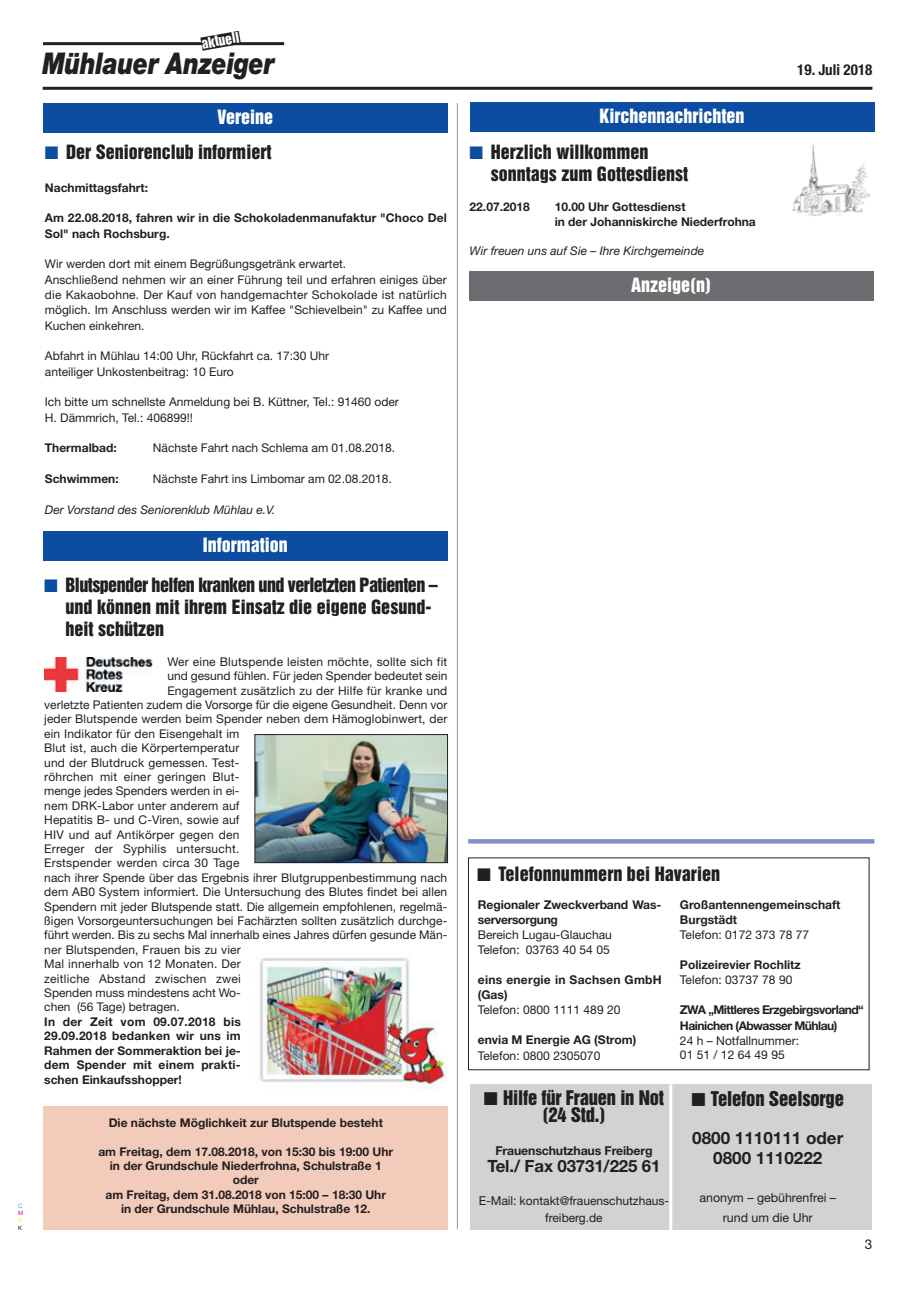
<style>
.page{position:relative;width:915px;height:1293px;background:#fff}
.page>*{position:absolute;margin:0;border:0;box-sizing:border-box;transform-origin:0 0}
.t1{font:italic 900 30px "Helvetica Neue";letter-spacing:-.01em;color:#231f20;scale:.8 1}
.t2{font:18.6px "Helvetica Inserat";letter-spacing:-.01em;color:#231f20}
.t3{font:18.45px/16.6px "Helvetica Inserat";letter-spacing:-.01em;color:#231f20;text-align:center}
.t4{font:18.15px "Helvetica Inserat";color:#231f20}
.t5{font:18px/21.9px "Helvetica Inserat";color:#231f20}
.t6{font:18px "Helvetica Inserat";color:#fff}
.t7{font:700 17.1px/19.4px "Helvetica Neue";color:#231f20;text-align:center}
.t8{font:700 16.95px "Helvetica Neue";letter-spacing:-.01em;color:#231f20}
.t9{font:700 condensed 15px "Helvetica Neue";color:#231f20}
.t10{font:13.5px "Helvetica Inserat";color:#fff}
.t11{font:13.5px "Helvetica Neue";color:#231f20}
.t12{font:12.45px/19.4px "Helvetica Neue";color:#231f20;text-align:center}
.t13{font:700 12.3px "Helvetica Neue";letter-spacing:-.01em;color:#231f20}
.t14{font:12.15px/15px "Helvetica Neue";color:#231f20}
.t15{font:700 12.15px/15px "Helvetica Neue";letter-spacing:-.005em;color:#231f20}
.t16{font:700 12.15px/15px "Helvetica Neue";letter-spacing:-.045em;color:#231f20}
.t17{font:700 12.15px/15px "Helvetica Neue";letter-spacing:.02em;color:#231f20}
.t18{font:12px/15.3px "Helvetica Neue";letter-spacing:.005em;color:#231f20}
.t19{font:700 12px/14.4px "Helvetica Neue";color:#231f20}
.t20{font:italic 12px "Helvetica Neue";color:#231f20}
.t21{font:6px "Helvetica Neue";color:#00aeef}
.t22{font:6px "Helvetica Neue";color:#ed028c}
.t23{font:6px "Helvetica Neue";color:#fff101}
.t24{font:6px "Helvetica Neue";color:#231f20}
.s1{color:#0d4da1}
.s2{font-size:12.3px}
</style>
<div class="page">
<div style="left:43px;top:1106px;width:404px;height:123px;background:#f2cbba"></div>
<hr style="left:43px;top:42px;width:241px;height:3px;background:#231f20">
<svg style="left:200px;top:31px;width:41px;height:20px"></svg>
<hr style="left:43px;top:87px;width:829px;height:3px;background:#231f20">
<img style="left:792px;top:145px;width:79px;height:71px">
<div style="left:469px;top:102px;width:405px;height:30px;background:#0d4da1"></div>
<div style="left:43px;top:103px;width:404px;height:30px;background:#0d4da1"></div>
<div style="left:43px;top:531px;width:404px;height:30px;background:#0d4da1"></div>
<img style="left:259px;top:957px;width:188px;height:133px">
<img style="left:45px;top:658px;width:108px;height:33px">
<img style="left:256px;top:736px;width:190px;height:125px">
<div style="left:254px;top:734px;width:194px;height:129px;border:1px solid #231f20"></div>
<div style="left:469px;top:1084px;width:402px;height:145px;background:#d1d2d4"></div>
<hr style="left:669px;top:1084px;width:3px;height:151px;background:#fff">
<svg style="left:468px;top:839px;width:406px;height:4px;background:#8692c8"></svg>
<div style="left:469px;top:271px;width:404px;height:30px;background:#6c6d70"></div>
<hr style="left:457px;top:103px;width:1px;height:1126px;background:#939598">
<p class="t21" style="left:18px;top:1202px;width:6px">C</p>
<p class="t22" style="left:18px;top:1209px;width:7px">M</p>
<p class="t23" style="left:18px;top:1216px;width:5px">Y</p>
<p class="t24" style="left:18px;top:1224px;width:6px">K</p>
<p class="t10" style="left:200px;top:36px;width:40px;rotate:-10deg">aktuell</p>
<h1 class="t1" style="left:43px;top:45px;width:291px">Mühlauer Anzeiger</h1>
<h3 class="t6" style="left:217px;top:106px;width:57px">Vereine</h3>
<h3 class="t6" style="left:599px;top:105px;width:147px">Kirchennachrichten</h3>
<h3 class="t5" style="left:45px;top:141px;width:228px"><span class="s1">■</span> Der Seniorenclub informiert</h3>
<p class="t19" style="left:45px;top:180px;width:105px">Nachmittagsfahrt:</p>
<p class="t19" style="left:45px;top:210px;width:403px;line-height:15.3px">Am 22.08.2018, fahren wir in die Schokoladenmanufaktur "Choco Del<br>Sol" nach Rochsburg.</p>
<p class="t18" style="left:45px;top:256px;width:403px">Wir werden dort mit einem Begrüßungsgetränk erwartet.<br>Anschließend nehmen wir an einer Führung teil und erfahren einiges über die Kakaobohne. Der Kauf von handgemachter Schokolade ist natürlich möglich. Im Anschluss werden wir im Kaffee "Schievelbein" zu Kaffee und Kuchen einkehren.</p>
<p class="t18" style="left:45px;top:348px;width:286px">Abfahrt in Mühlau 14:00 Uhr, Rückfahrt ca. 17:30 Uhr anteiliger Unkostenbeitrag: 10 Euro</p>
<p class="t18" style="left:45px;top:394px;width:355px">Ich bitte um schnellste Anmeldung bei B. Küttner, Tel.: 91460 oder<br>H. Dämmrich, Tel.: 406899!!</p>
<p class="t19" style="left:45px;top:441px;width:73px">Thermalbad:</p>
<p class="t18" style="left:153px;top:440px;width:243px">Nächste Fahrt nach Schlema am 01.08.2018.</p>
<p class="t19" style="left:45px;top:471px;width:75px">Schwimmen:</p>
<p class="t18" style="left:153px;top:471px;width:240px">Nächste Fahrt ins Limbomar am 02.08.2018.</p>
<p class="t20" style="left:45px;top:502px;width:232px">Der Vorstand des Seniorenklub Mühlau e.V.</p>
<h3 class="t5" style="left:490px;top:141px;width:198px;line-height:22.4px;text-indent:-21px"><span class="s1">■</span> Herzlich willkommen sonntags zum Gottesdienst</h3>
<p class="t19" style="left:469px;top:200px;width:62px">22.07.2018</p>
<p class="t19" style="left:554px;top:200px;width:202px">10.00 Uhr Gottesdienst<br>in der Johanniskirche Niederfrohna</p>
<p class="t20" style="left:469px;top:243px;width:236px">Wir freuen uns auf Sie – Ihre Kirchgemeinde</p>
<h3 class="t6" style="left:631px;top:274px;width:81px">Anzeige(n)</h3>
<p class="t9" style="left:797px;top:61px;width:77px">19. Juli 2018</p>
<h3 class="t6" style="left:203px;top:534px;width:87px">Information</h3>
<h3 class="t5" style="left:65px;top:574px;width:373px;text-indent:-21px"><span class="s1">■</span> Blutspender helfen kranken und verletzten Patienten – und können mit ihrem Einsatz die eigene Gesund&shy;heit schützen</h3>
<p class="t18" style="left:167px;top:654px;width:281px">Wer eine Blutspende leisten möchte, sollte sich fit</p>
<p class="t18" style="left:167px;top:668px;width:281px">und gesund fühlen. Für jeden Spender bedeutet sein</p>
<p class="t18" style="left:167px;top:682px;width:281px">Engagement zusätzlich zu der Hilfe für kranke und</p>
<p class="t18" style="left:44px;top:697px;width:404px">verletzte Patienten zudem die Vorsorge für die eigene Gesundheit. Denn vor</p>
<p class="t18" style="left:44px;top:711px;width:404px">jeder Blutspende werden beim Spender neben dem Hämoglobinwert, der</p>
<p class="t18" style="left:44px;top:726px;width:197px">ein Indikator für den Eisengehalt im</p>
<p class="t18" style="left:44px;top:740px;width:197px">Blut ist, auch die Körpertemperatur</p>
<p class="t18" style="left:44px;top:754px;width:197px">und der Blutdruck gemessen. Test-</p>
<p class="t18" style="left:44px;top:769px;width:197px">röhrchen mit einer geringen Blut-</p>
<p class="t18" style="left:44px;top:783px;width:197px">menge jedes Spenders werden in ei-</p>
<p class="t18" style="left:44px;top:798px;width:197px">nem DRK-Labor unter anderem auf</p>
<p class="t18" style="left:44px;top:812px;width:197px">Hepatitis B- und C-Viren, sowie auf</p>
<p class="t18" style="left:44px;top:826px;width:197px">HIV und auf Antikörper gegen den</p>
<p class="t18" style="left:44px;top:841px;width:197px">Erreger der Syphilis untersucht.</p>
<p class="t18" style="left:44px;top:855px;width:197px">Erstspender werden circa 30 Tage</p>
<p class="t18" style="left:44px;top:870px;width:404px">nach ihrer Spende über das Ergebnis ihrer Blutgruppenbestimmung nach</p>
<p class="t18" style="left:44px;top:884px;width:404px">dem AB0 System informiert. Die Untersuchung des Blutes findet bei allen</p>
<p class="t18" style="left:44px;top:898px;width:404px">Spendern mit jeder Blutspende statt. Die allgemein empfohlenen, regelmä-</p>
<p class="t18" style="left:44px;top:913px;width:404px">ßigen Vorsorgeuntersuchungen bei Fachärzten sollten zusätzlich durchge-</p>
<p class="t18" style="left:44px;top:927px;width:404px">führt werden. Bis zu sechs Mal innerhalb eines Jahres dürfen gesunde Män-</p>
<p class="t18" style="left:44px;top:942px;width:198px">ner Blutspenden, Frauen bis zu vier</p>
<p class="t18" style="left:44px;top:956px;width:198px">Mal innerhalb von 12 Monaten. Der</p>
<p class="t18" style="left:44px;top:970px;width:198px">zeitliche Abstand zwischen zwei</p>
<p class="t18" style="left:44px;top:985px;width:198px">Spenden muss mindestens acht Wo-</p>
<p class="t18" style="left:44px;top:999px;width:137px">chen (56 Tage) betragen.</p>
<p class="t19" style="left:44px;top:1014px;width:198px;text-align:justify">In der Zeit vom 09.07.2018 bis 29.09.2018 bedanken wir uns im Rahmen der Sommeraktion bei je&shy;dem Spender mit einem prakti&shy;schen Einkaufsshopper!</p>
<p class="t19" style="left:109px;top:1115px;width:275px">Die nächste Möglichkeit zur Blutspende besteht</p>
<p class="t19" style="left:98px;top:1143px;width:296px;text-align:center">am Freitag, dem 17.08.2018, von 15:30 bis 19:00 Uhr in der Grundschule Niederfrohna, Schulstraße 1 oder<br>am Freitag, dem 31.08.2018 von 15:00 – 18:30 Uhr<br>in der Grundschule Mühlau, Schulstraße 12.</p>
<h3 class="t4" style="left:477px;top:863px;width:244px">■ Telefonnummern bei Havarien</h3>
<p class="t15" style="left:477px;top:897px;width:185px">Regionaler Zweckverband Was&shy;serversorgung</p>
<p class="t14" style="left:477px;top:927px;width:136px">Bereich Lugau-Glauchau<br>Telefon: 03763 40 54 05</p>
<p class="t17" style="left:477px;top:972px;width:185px">eins energie in Sachsen GmbH (Gas)</p>
<p class="t14" style="left:477px;top:1002px;width:144px">Telefon: 0800 1111 489 20</p>
<p class="t15" style="left:477px;top:1032px;width:160px">envia M Energie AG (Strom)</p>
<p class="t14" style="left:477px;top:1047px;width:124px">Telefon: 0800 2305070</p>
<p class="t15" style="left:679px;top:897px;width:162px">Großantennengemeinschaft<br>Burgstädt</p>
<p class="t14" style="left:679px;top:927px;width:131px">Telefon: 0172 373 78 77</p>
<p class="t15" style="left:679px;top:957px;width:122px">Polizeirevier Rochlitz</p>
<p class="t14" style="left:679px;top:972px;width:114px">Telefon: 03737 78 90</p>
<p class="t16" style="left:679px;top:1002px;width:185px">ZWA „Mittleres Erzgebirgsvorland“<br>Hainichen (Abwasser Mühlau)</p>
<p class="t14" style="left:679px;top:1032px;width:121px">24 h – Notfallnummer:<br>01 51 / 12 64 49 95</p>
<h3 class="t3" style="left:484px;top:1090px;width:181px">■ Hilfe für Frauen in Not (24 Std.)</h3>
<p class="t13" style="left:495px;top:1143px;width:159px">Frauenschutzhaus Freiberg</p>
<h3 class="t8" style="left:487px;top:1155px;width:174px">Tel./ Fax 03731/225 61</h3>
<p class="t18" style="left:478px;top:1192px;width:192px;line-height:16.6px;text-align:center"><span class="s2">E-Mail:</span> kontakt@frauenschutzhaus&shy;freiberg.de</p>
<h2 class="t2" style="left:691px;top:1087px;width:154px">■ Telefon Seelsorge</h2>
<h3 class="t7" style="left:692px;top:1128px;width:152px">0800 1110111 oder<br>0800 1110222</h3>
<p class="t12" style="left:699px;top:1188px;width:138px">anonym – gebührenfrei – rund um die Uhr</p>
<p class="t11" style="left:864px;top:1235px;width:9px">3</p>
</div>
